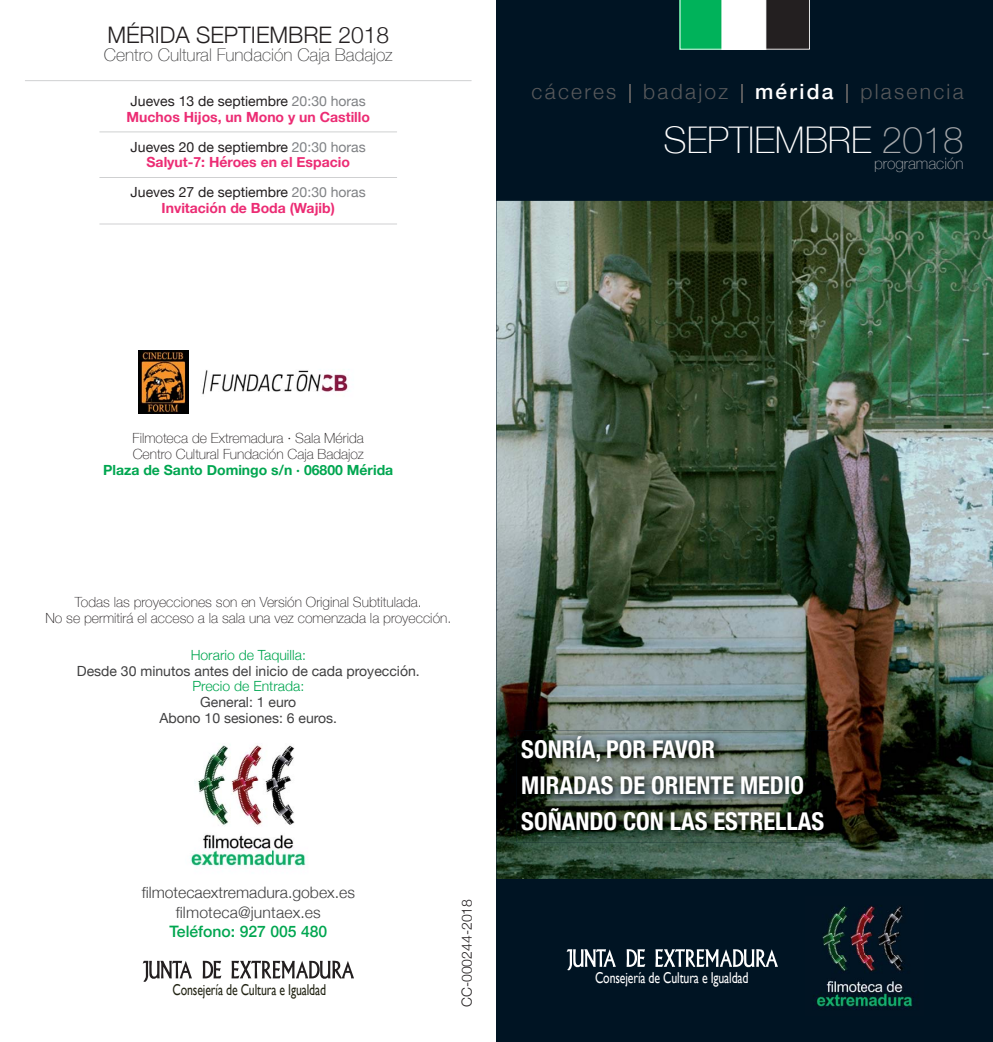
<style>
.page{position:relative;width:993px;height:1042px;background:#fff}
.page>*{position:absolute;margin:0;border:0;box-sizing:border-box;transform-origin:0 0}
.t1{font:100 36.75px "Helvetica Neue";color:#fff}
.t2{font:700 condensed 24.5px/35.9px "Helvetica Neue";color:#fff}
.t3{font:300 22.75px "Helvetica Neue";color:#231f20}
.t4{font:300 21px "Helvetica Neue";letter-spacing:.11em;color:#58595b}
.t5{font:500 21px "Helvetica Neue";letter-spacing:.11em;color:#fff}
.t6{font:100 17.5px "Helvetica Neue";color:#404041}
.t7{font:300 15.75px/19.2px "Helvetica Neue";color:#404041;text-align:center}
.t8{font:15.75px "Gill Sans";letter-spacing:-.01em;color:#232515;scale:.75 1}
.t9{font:15.75px "Gill Sans";letter-spacing:-.01em;color:#fff;scale:.75 1}
.t10{font:500 15.75px "Helvetica Neue";color:#00a650}
.t11{font:100 15.75px "Helvetica Neue";color:#a7a9ac}
.t12{font:100 14px/15.8px "Helvetica Neue";color:#231f20}
.t13{font:700 14px/15.8px "Helvetica Neue";color:#ec2c74;text-align:center}
.t14{font:14px/15.8px "Helvetica Neue";color:#404041;text-align:center}
.t15{font:700 14px "Helvetica Neue";color:#00a650}
.t16{font:300 14px "Helvetica Neue";color:#00a650}
.t17{font:300 14px "Helvetica Neue";color:#231f20}
.s1{font-weight:400;color:#231f20}
.s2{font-weight:400;color:#808285}
.s3{color:#a7a9ac}
</style>
<div class="page">
<div style="left:496px;top:0;width:496px;height:1042px;background:#001423"></div>
<img style="left:496px;top:201px;width:496px;height:678px">
<svg style="left:629px;top:84px;width:1px;height:18px"></svg>
<svg style="left:741px;top:84px;width:1px;height:18px"></svg>
<svg style="left:846px;top:84px;width:1px;height:18px"></svg>
<svg style="left:99px;top:224px;width:298px;height:1px"></svg>
<img style="left:139px;top:351px;width:49px;height:62px">
<img style="left:202px;top:370px;width:146px;height:25px">
<img style="left:191px;top:745px;width:115px;height:122px">
<img style="left:516px;top:730px;width:319px;height:112px">
<img style="left:517px;top:732px;width:312px;height:103px">
<svg style="left:143px;top:961px;width:49px;height:21px"></svg>
<svg style="left:203px;top:960px;width:18px;height:18px"></svg>
<svg style="left:231px;top:960px;width:123px;height:19px"></svg>
<svg style="left:100px;top:132px;width:297px;height:1px"></svg>
<svg style="left:99px;top:177px;width:298px;height:1px"></svg>
<svg style="left:679px;top:0;width:130px;height:50px"></svg>
<img style="left:813px;top:905px;width:99px;height:104px">
<svg style="left:566px;top:949px;width:49px;height:21px"></svg>
<svg style="left:626px;top:949px;width:19px;height:18px"></svg>
<svg style="left:655px;top:949px;width:122px;height:19px"></svg>
<h3 class="t3" style="left:107px;top:21px;width:283px">MÉRIDA SEPTIEMBRE 2018</h3>
<p class="t6" style="left:104px;top:44px;width:290px">Centro Cultural Fundación Caja Badajoz</p>
<p class="t13" style="left:126px;top:93px;width:245px"><span class="s1">Jueves 13 de septiembre</span> <span class="s2">20:30 horas<br></span>Muchos Hijos, un Mono y un Castillo</p>
<p class="t13" style="left:131px;top:138px;width:236px"><span class="s1">Jueves 20 de septiembre</span> <span class="s2">20:30 horas<br></span>Salyut-7: Héroes en el Espacio</p>
<p class="t13" style="left:131px;top:184px;width:236px"><span class="s1">Jueves 27 de septiembre</span> <span class="s2">20:30 horas<br></span>Invitación de Boda (Wajib)</p>
<h3 class="t4" style="left:531px;top:79px;width:86px">cáceres</h3>
<h3 class="t4" style="left:643px;top:79px;width:87px">badajoz</h3>
<h3 class="t5" style="left:754px;top:79px;width:80px">mérida</h3>
<h3 class="t4" style="left:860px;top:79px;width:105px">plasencia</h3>
<h1 class="t1" style="left:663px;top:117px;width:301px">SEPTIEMBRE <span class="s3">2018</span></h1>
<p class="t11" style="left:873px;top:154px;width:91px">programación</p>
<p class="t12" style="left:132px;top:430px;width:233px">Filmoteca de Extremadura · Sala Mérida<br>Centro Cultural Fundación Caja Badajoz</p>
<p class="t15" style="left:103px;top:461px;width:291px">Plaza de Santo Domingo s/n · 06800 Mérida</p>
<p class="t12" style="left:45px;top:594px;width:407px;text-align:center">Todas las proyecciones son en Versión Original Subtitulada.<br>No se permitirá el acceso a la sala una vez comenzada la proyección.</p>
<p class="t16" style="left:191px;top:646px;width:117px">Horario de Taquilla:</p>
<p class="t14" style="left:77px;top:662px;width:344px">Desde 30 minutos antes del inicio de cada proyección.</p>
<p class="t16" style="left:192px;top:678px;width:113px">Precio de Entrada:</p>
<p class="t14" style="left:159px;top:694px;width:179px">General: 1 euro<br>Abono 10 sesiones: 6 euros.</p>
<p class="t7" style="left:142px;top:883px;width:214px">filmotecaextremadura.gobex.es filmoteca@juntaex.es</p>
<p class="t10" style="left:169px;top:921px;width:159px">Teléfono: 927 005 480</p>
<p class="t8" style="left:172px;top:980px;width:206px">Consejería de Cultura e Igualdad</p>
<p class="t17" style="left:458px;top:1007px;width:109px;rotate:-90deg">CC-000244-2018</p>
<h2 class="t2" style="left:521px;top:731px;width:304px">SONRÍA, POR FAVOR<br>MIRADAS DE ORIENTE MEDIO<br>SOÑANDO CON LAS ESTRELLAS</h2>
<p class="t9" style="left:595px;top:968px;width:206px">Consejería de Cultura e Igualdad</p>
</div>
